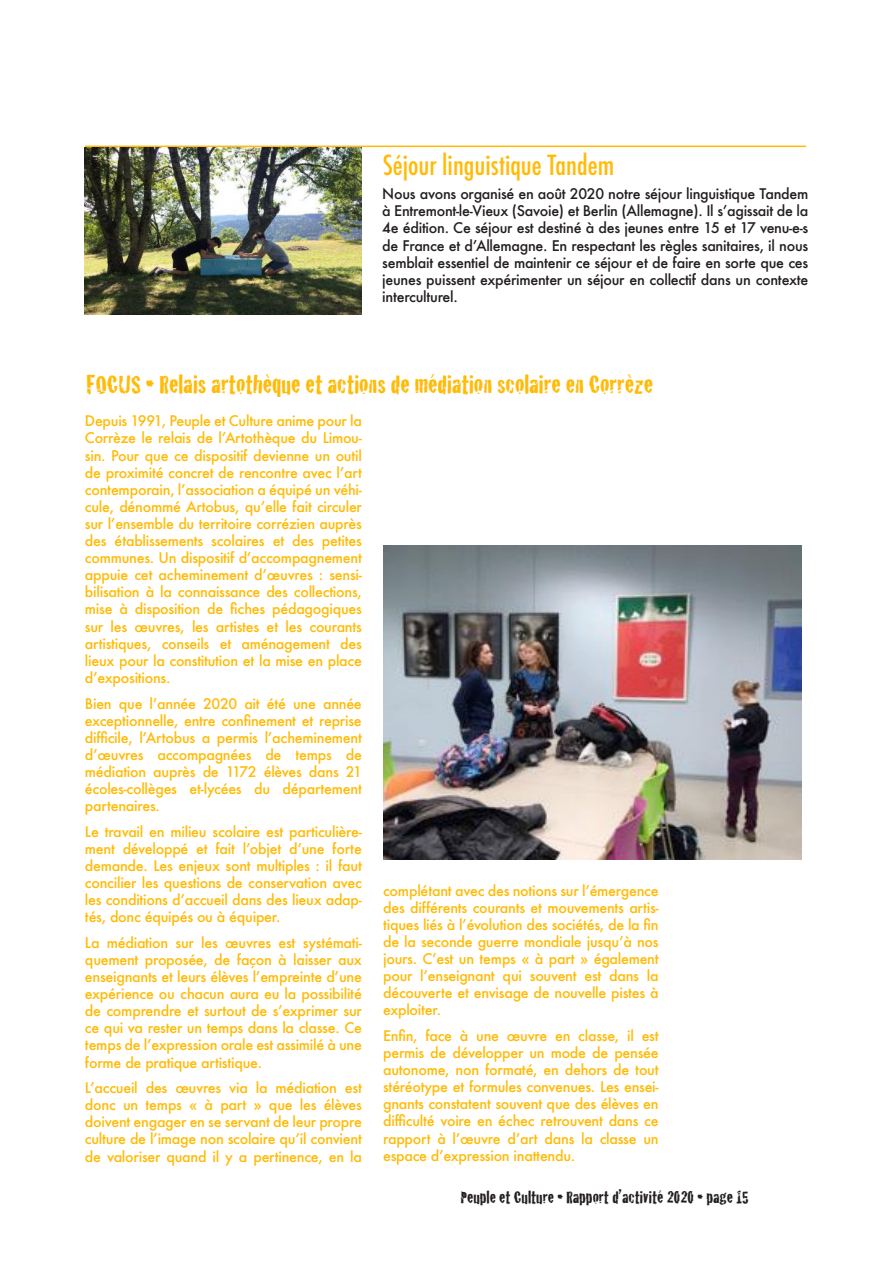
<style>
.page{position:relative;width:893px;height:1263px;background:#fff}
.page>*{position:absolute;margin:0;border:0;box-sizing:border-box;transform-origin:0 0}
.t1{font:27px "Cracked";color:#ffbb08}
.t2{font:500 condensed 27px "Futura";color:#ffbb08}
.t3{font:18px "Cracked";color:#241f1f}
.t4{font:500 14.25px/17.1px "Futura";letter-spacing:-.02em;color:#ffbb08;text-align:justify}
.t5{font:500 14.25px/17.1px "Futura";letter-spacing:-.02em;color:#241f1f;text-align:justify}
</style>
<div class="page">
<hr style="left:85px;top:146px;width:721px;height:1px;background:#ffbb08">
<img style="left:85px;top:147px;width:277px;height:168px">
<img style="left:383px;top:546px;width:419px;height:313px">
<h1 class="t2" style="left:383px;top:147px;width:233px">Séjour linguistique Tandem</h1>
<p class="t5" style="left:382px;top:185px;width:428px">Nous avons organisé en août 2020 notre séjour linguistique Tandem à Entremont-le-Vieux (Savoie) et Berlin (Allemagne). Il s’agissait de la 4e édition. Ce séjour est destiné à des jeunes entre 15 et 17 venu-e-s de France et d’Allemagne. En respectant les règles sanitaires, il nous semblait essentiel de maintenir ce séjour et de faire en sorte que ces jeunes puissent expérimenter un séjour en collectif dans un contexte interculturel.</p>
<h1 class="t1" style="left:87px;top:363px;width:568px">FOCUS • Relais artothèque et actions de médiation scolaire en Corrèze</h1>
<p class="t4" style="left:85px;top:412px;width:278px">Depuis 1991, Peuple et Culture anime pour la Corrèze le relais de l’Artothèque du Limou&shy;sin. Pour que ce dispositif devienne un outil de proximité concret de rencontre avec l’art contemporain, l’association a équipé un véhi&shy;cule, dénommé Artobus, qu’elle fait circuler sur l’ensemble du territoire corrézien auprès des établissements scolaires et des petites communes. Un dispositif d’accompagnement appuie cet acheminement d’œuvres : sensi&shy;bilisation à la connaissance des collections, mise à disposition de fiches pédagogiques sur les œuvres, les artistes et les courants artistiques, conseils et aménagement des lieux pour la constitution et la mise en place d’expositions.</p>
<p class="t4" style="left:85px;top:694px;width:278px">Bien que l’année 2020 ait été une année exceptionnelle, entre confinement et reprise difficile, l’Artobus a permis l’acheminement d’œuvres accompagnées de temps de médiation auprès de 1172 élèves dans 21 écoles-collèges et-lycées du département partenaires.</p>
<p class="t4" style="left:85px;top:823px;width:278px">Le travail en milieu scolaire est particulière&shy;ment développé et fait l’objet d’une forte demande. Les enjeux sont multiples : il faut concilier les questions de conservation avec les conditions d’accueil dans des lieux adap&shy;tés, donc équipés ou à équiper.</p>
<p class="t4" style="left:85px;top:934px;width:278px">La médiation sur les œuvres est systémati&shy;quement proposée, de façon à laisser aux enseignants et leurs élèves l’empreinte d’une expérience ou chacun aura eu la possibilité de comprendre et surtout de s’exprimer sur ce qui va rester un temps dans la classe. Ce temps de l’expression orale est assimilé à une forme de pratique artistique.</p>
<p class="t4" style="left:85px;top:1079px;width:278px">L’accueil des œuvres via la médiation est donc un temps « à part » que les élèves doivent engager en se servant de leur propre culture de l’image non scolaire qu’il convient de valoriser quand il y a pertinence, en la</p>
<p class="t4" style="left:383px;top:881px;width:277px">complétant avec des notions sur l’émergence des différents courants et mouvements artis&shy;tiques liés à l’évolution des sociétés, de la fin de la seconde guerre mondiale jusqu’à nos jours. C’est un temps « à part » également pour l’enseignant qui souvent est dans la découverte et envisage de nouvelle pistes à exploiter.</p>
<p class="t4" style="left:383px;top:1027px;width:277px">Enfin, face à une œuvre en classe, il est permis de développer un mode de pensée autonome, non formaté, en dehors de tout stéréotype et formules convenues. Les ensei&shy;gnants constatent souvent que des élèves en difficulté voire en échec retrouvent dans ce rapport à l’œuvre d’art dans la classe un espace d’expression inattendu.</p>
<p class="t3" style="left:461px;top:1183px;width:290px">Peuple et Culture • Rapport d’activité 2020 • page 15</p>
</div>
